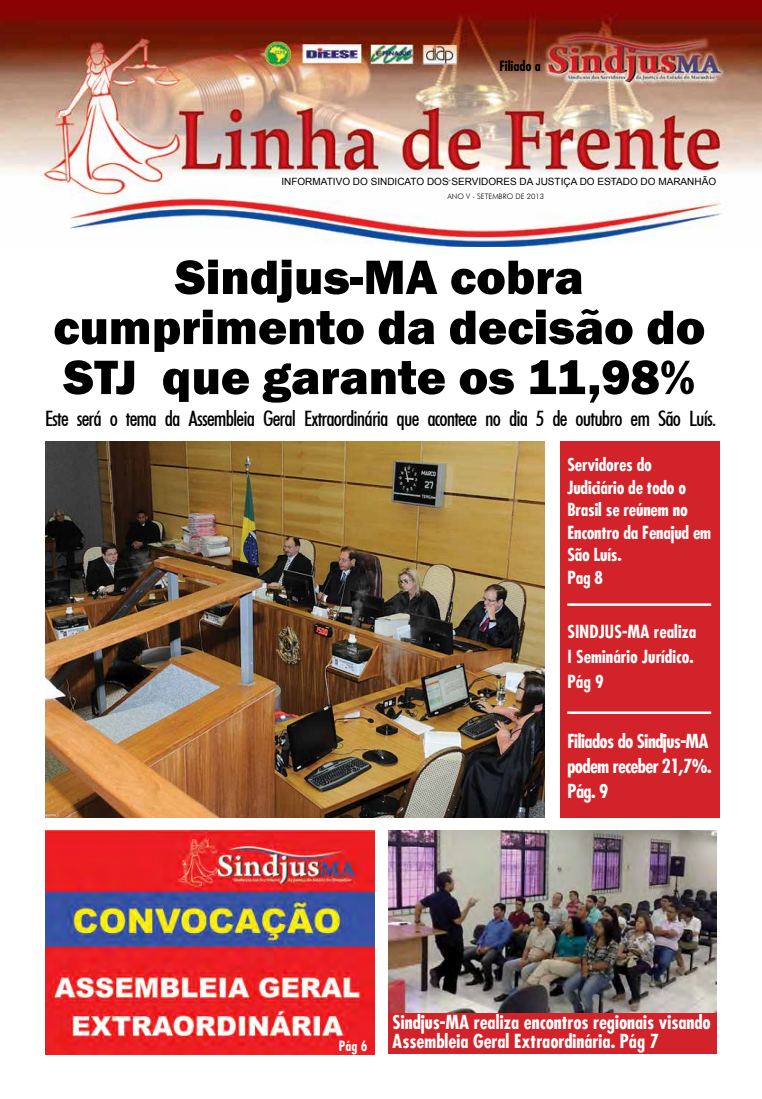
<style>
.page{position:relative;width:762px;height:1099px;background:#fff}
.page>*{position:absolute;margin:0;border:0;box-sizing:border-box;transform-origin:0 0}
.t1{font:800 50px/50px "Franklin Gothic";color:#000;text-align:center}
.t2{font:500 condensed 21.25px "Futura BT";letter-spacing:-.04em;color:#000}
.t3{font:700 condensed 18.75px "Futura";color:#fff}
.t4{font:700 condensed 18.75px/25px "Futura";letter-spacing:-.03em;color:#fff}
.t5{font:700 condensed 17.5px/22.5px "Futura";letter-spacing:-.01em;color:#fff}
.t6{font:700 condensed 13.75px "Futura";color:#000}
.t7{font:700 condensed 13.75px "Futura";color:#fff}
.t8{font:10px "Arial";color:#000}
.t9{font:300 7.5px "Futura BT";color:#000}
</style>
<div class="page">
<img style="left:0;top:0;width:762px;height:247px">
<div style="left:389px;top:1012px;width:328px;height:42px;background:#d2232a"></div>
<div style="left:560px;top:441px;width:159px;height:376px;background:#d2232a"></div>
<img style="left:45px;top:830px;width:329px;height:224px">
<hr style="left:567px;top:603px;width:144px;height:3px;background:#fff">
<img style="left:45px;top:441px;width:499px;height:376px">
<hr style="left:567px;top:711px;width:144px;height:3px;background:#fff">
<img style="left:389px;top:830px;width:328px;height:182px">
<p class="t6" style="left:499px;top:57px;width:43px">Filiado a</p>
<p class="t8" style="left:281px;top:174px;width:436px">INFORMATIVO DO SINDICATO DOS SERVIDORES DA JUSTIÇA DO ESTADO DO MARANHÃO</p>
<p class="t9" style="left:447px;top:192px;width:98px">ANO V - SETEMBRO DE 2013</p>
<h1 class="t1" style="left:53px;top:252px;width:653px">Sindjus-MA cobra cumprimento da decisão do<br>STJ que garante os 11,98%</h1>
<p class="t2" style="left:45px;top:406px;width:673px">Este será o tema da Assembleia Geral Extraordinária que acontece no dia 5 de outubro em São Luís.</p>
<p class="t5" style="left:567px;top:453px;width:146px">Servidores do<br>Judiciário de todo o<br>Brasil se reúnem no<br>Encontro da Fenajud em<br>São Luís.<br>Pag 8</p>
<p class="t5" style="left:567px;top:618px;width:130px;line-height:25px">SINDJUS-MA realiza<br>I Seminário Jurídico.<br>Pág 9</p>
<p class="t4" style="left:567px;top:728px;width:146px">Filiados do Sindjus-MA podem receber 21,7%.<br>Pág. 9</p>
<p class="t3" style="left:392px;top:1010px;width:320px">Sindjus-MA realiza encontros regionais visando</p>
<p class="t7" style="left:339px;top:1037px;width:30px">Pág 6</p>
<p class="t3" style="left:392px;top:1028px;width:268px">Assembleia Geral Extraordinária. Pág 7</p>
</div>
